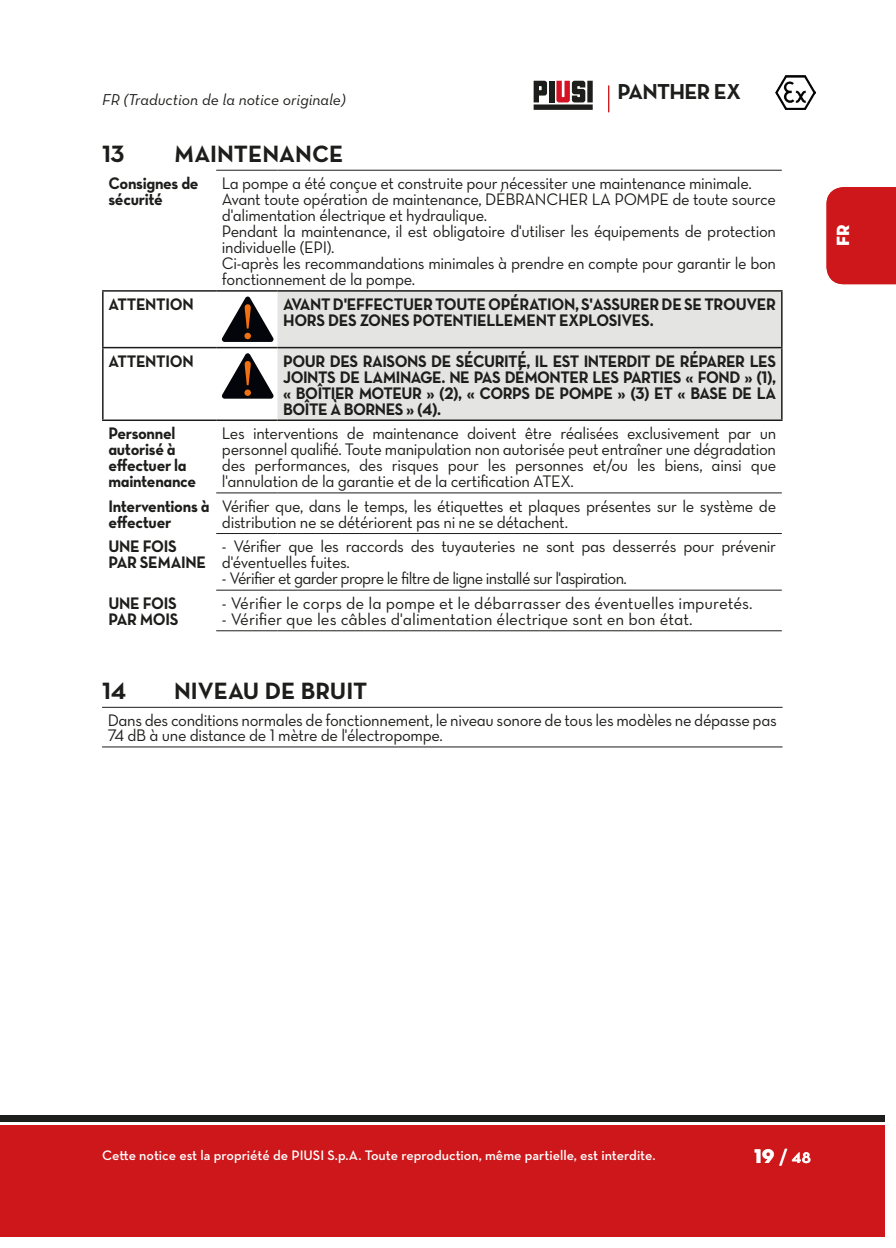
<style>
.page{position:relative;width:896px;height:1248px;background:#fff}
.page>*{position:absolute;margin:0;border:0;box-sizing:border-box;transform-origin:0 0}
.TITOLI_-_IT{font:24px "Neutraface Text Bold Alt";color:#1d1d1b}
.t1{font:22px "Neutraface Text Bold Alt";letter-spacing:-.03em;color:#1d1d1b}
.t2{font:700 20px "Neutraface Display";color:#fff}
.t3{font:18px "Neutraface Display Titling";color:#fff}
.corpo_del_testo_IT{font:17px/16px "Neutraface Text Book Alt";letter-spacing:-.02em;color:#1d1d1b}
.note_di_attenzione_IT{font:17px/16px "Neutraface Text Bold Alt";letter-spacing:-.02em;color:#1d1d1b;scale:.95 1}
.corpo_del_testo_IT-2{font:17px "Neutraface Text Book Alt";color:#1d1d1b}
.corpo_del_testo_IT-3{font:17px "Neutraface Text Book Alt";letter-spacing:-.04em;color:#1d1d1b}
.t4{font:16px "Neutraface Text Book Italic Alt";color:#1d1d1b}
.t5{font:600 14px "Neutraface Text";color:#fff}
.s1{font-family:"Neutraface Display Titling";font-weight:400}
</style>
<div class="page">
<div style="left:0;top:1124px;width:884px;height:112px;background:#cd171a"></div>
<div style="left:0;top:1115px;width:884px;height:6px;background:#1d1d1b"></div>
<div style="left:826px;top:187px;width:70px;height:97px;background:#cd171a"></div>
<div style="left:277px;top:291px;width:504px;height:128px;background:#e4e4e3"></div>
<hr style="left:216px;top:170px;width:61px;height:1px;background:#1d1d1b">
<hr style="left:277px;top:170px;width:505px;height:1px;background:#1d1d1b">
<hr style="left:102px;top:290px;width:114px;height:1px;background:#1d1d1b">
<hr style="left:102px;top:291px;width:2px;height:56px;background:#1d1d1b">
<hr style="left:216px;top:290px;width:61px;height:1px;background:#1d1d1b">
<hr style="left:277px;top:290px;width:505px;height:1px;background:#1d1d1b">
<hr style="left:781px;top:291px;width:1px;height:56px;background:#1d1d1b">
<hr style="left:102px;top:347px;width:114px;height:1px;background:#1d1d1b">
<hr style="left:102px;top:348px;width:2px;height:71px;background:#1d1d1b">
<hr style="left:216px;top:347px;width:61px;height:1px;background:#1d1d1b">
<hr style="left:277px;top:347px;width:505px;height:1px;background:#1d1d1b">
<hr style="left:781px;top:348px;width:1px;height:71px;background:#1d1d1b">
<hr style="left:102px;top:419px;width:114px;height:2px;background:#1d1d1b">
<hr style="left:216px;top:419px;width:61px;height:2px;background:#1d1d1b">
<hr style="left:277px;top:419px;width:505px;height:2px;background:#1d1d1b">
<hr style="left:216px;top:492px;width:61px;height:1px;background:#1d1d1b">
<hr style="left:277px;top:492px;width:505px;height:1px;background:#1d1d1b">
<hr style="left:216px;top:533px;width:61px;height:1px;background:#1d1d1b">
<hr style="left:277px;top:533px;width:505px;height:1px;background:#1d1d1b">
<hr style="left:216px;top:589px;width:61px;height:1px;background:#1d1d1b">
<hr style="left:277px;top:589px;width:505px;height:1px;background:#1d1d1b">
<hr style="left:216px;top:630px;width:61px;height:1px;background:#1d1d1b">
<hr style="left:277px;top:630px;width:505px;height:1px;background:#1d1d1b">
<svg style="left:222px;top:296px;width:51px;height:46px"></svg>
<svg style="left:222px;top:353px;width:51px;height:45px"></svg>
<hr style="left:102px;top:707px;width:680px;height:1px;background:#1d1d1b">
<hr style="left:102px;top:746px;width:680px;height:1px;background:#1d1d1b">
<img style="left:775px;top:75px;width:40px;height:34px">
<svg style="left:533px;top:81px;width:60px;height:29px"></svg>
<div style="left:549px;top:81px;width:5px;height:21px;background:#1d1d1b"></div>
<svg style="left:608px;top:86px;width:1px;height:26px"></svg>
<p class="t1" style="left:617px;top:78px;width:125px">PANTHER EX</p>
<p class="t4" style="left:102px;top:89px;width:245px">FR (Traduction de la notice originale)</p>
<p class="TITOLI_-_IT" style="left:102px;top:138px;width:24px">13</p>
<p class="TITOLI_-_IT" style="left:174px;top:138px;width:171px">MAINTENANCE</p>
<p class="note_di_attenzione_IT" style="left:108px;top:175px;width:96px">Consignes de sécurité</p>
<p class="corpo_del_testo_IT" style="left:222px;top:175px;width:531px">La pompe a été conçue et construite pour nécessiter une maintenance minimale.</p>
<p class="corpo_del_testo_IT" style="left:222px;top:191px;width:556px">Avant toute opération de maintenance, DÉBRANCHER LA POMPE de toute source d'alimentation électrique et hydraulique.</p>
<p class="corpo_del_testo_IT" style="left:222px;top:223px;width:556px">Pendant la maintenance, il est obligatoire d'utiliser les équipements de protection individuelle (EPI).</p>
<p class="corpo_del_testo_IT" style="left:222px;top:255px;width:556px">Ci-après les recommandations minimales à prendre en compte pour garantir le bon fonctionnement de la pompe.</p>
<p class="note_di_attenzione_IT" style="left:108px;top:296px;width:91px">ATTENTION</p>
<p class="note_di_attenzione_IT" style="left:283px;top:296px;width:520px">AVANT D'EFFECTUER TOUTE OPÉRATION, S'ASSURER DE SE TROUVER<br>HORS DES ZONES POTENTIELLEMENT EXPLOSIVES.</p>
<p class="note_di_attenzione_IT" style="left:108px;top:352px;width:91px">ATTENTION</p>
<p class="note_di_attenzione_IT" style="left:283px;top:352px;width:520px;text-align:justify">POUR DES RAISONS DE SÉCURITÉ, IL EST INTERDIT DE RÉPARER LES JOINTS DE LAMINAGE. NE PAS DÉMONTER LES PARTIES « FOND » (1), « BOÎTIER MOTEUR » (2), « CORPS DE POMPE » (3) ET « BASE DE LA BOÎTE À BORNES » (4).</p>
<p class="note_di_attenzione_IT" style="left:108px;top:425px;width:94px">Personnel autorisé à effectuer la maintenance</p>
<p class="corpo_del_testo_IT" style="left:222px;top:425px;width:556px;text-align:justify">Les interventions de maintenance doivent être réalisées exclusivement par un personnel qualifié. Toute manipulation non autorisée peut entraîner une dégradation des performances, des risques pour les personnes et/ou les biens, ainsi que l'annulation de la garantie et de la certification ATEX.</p>
<p class="note_di_attenzione_IT" style="left:108px;top:498px;width:108px">Interventions à effectuer</p>
<p class="corpo_del_testo_IT" style="left:222px;top:498px;width:556px">Vérifier que, dans le temps, les étiquettes et plaques présentes sur le système de distribution ne se détériorent pas ni ne se détachent.</p>
<p class="note_di_attenzione_IT" style="left:108px;top:538px;width:104px">UNE FOIS<br>PAR SEMAINE</p>
<p class="corpo_del_testo_IT" style="left:222px;top:538px;width:556px">- Vérifier que les raccords des tuyauteries ne sont pas desserrés pour prévenir d'éventuelles fuites.</p>
<p class="corpo_del_testo_IT-3" style="left:222px;top:568px;width:406px">- Vérifier et garder propre le filtre de ligne installé sur l'aspiration.</p>
<p class="note_di_attenzione_IT" style="left:108px;top:595px;width:75px">UNE FOIS<br>PAR MOIS</p>
<p class="corpo_del_testo_IT-2" style="left:222px;top:592px;width:532px">- Vérifier le corps de la pompe et le débarrasser des éventuelles impuretés.</p>
<p class="corpo_del_testo_IT-2" style="left:222px;top:608px;width:472px">- Vérifier que les câbles d'alimentation électrique sont en bon état.</p>
<p class="TITOLI_-_IT" style="left:102px;top:675px;width:26px">14</p>
<p class="TITOLI_-_IT" style="left:174px;top:675px;width:195px">NIVEAU DE BRUIT</p>
<p class="corpo_del_testo_IT" style="left:108px;top:712px;width:670px;line-height:15px">Dans des conditions normales de fonctionnement, le niveau sonore de tous les modèles ne dépasse pas<br>74 dB à une distance de 1 mètre de l'électropompe.</p>
<p class="t3" style="left:832px;top:247px;width:25px;rotate:-90deg">EN</p>
<p class="t3" style="left:832px;top:246px;width:23px;rotate:-90deg">FR</p>
<p class="t5" style="left:102px;top:1146px;width:555px">Cette notice est la propriété de PIUSI S.p.A. Toute reproduction, même partielle, est interdite.</p>
<p class="t2" style="left:754px;top:1144px;width:58px"><span class="s1">19</span> / 48</p>
</div>
